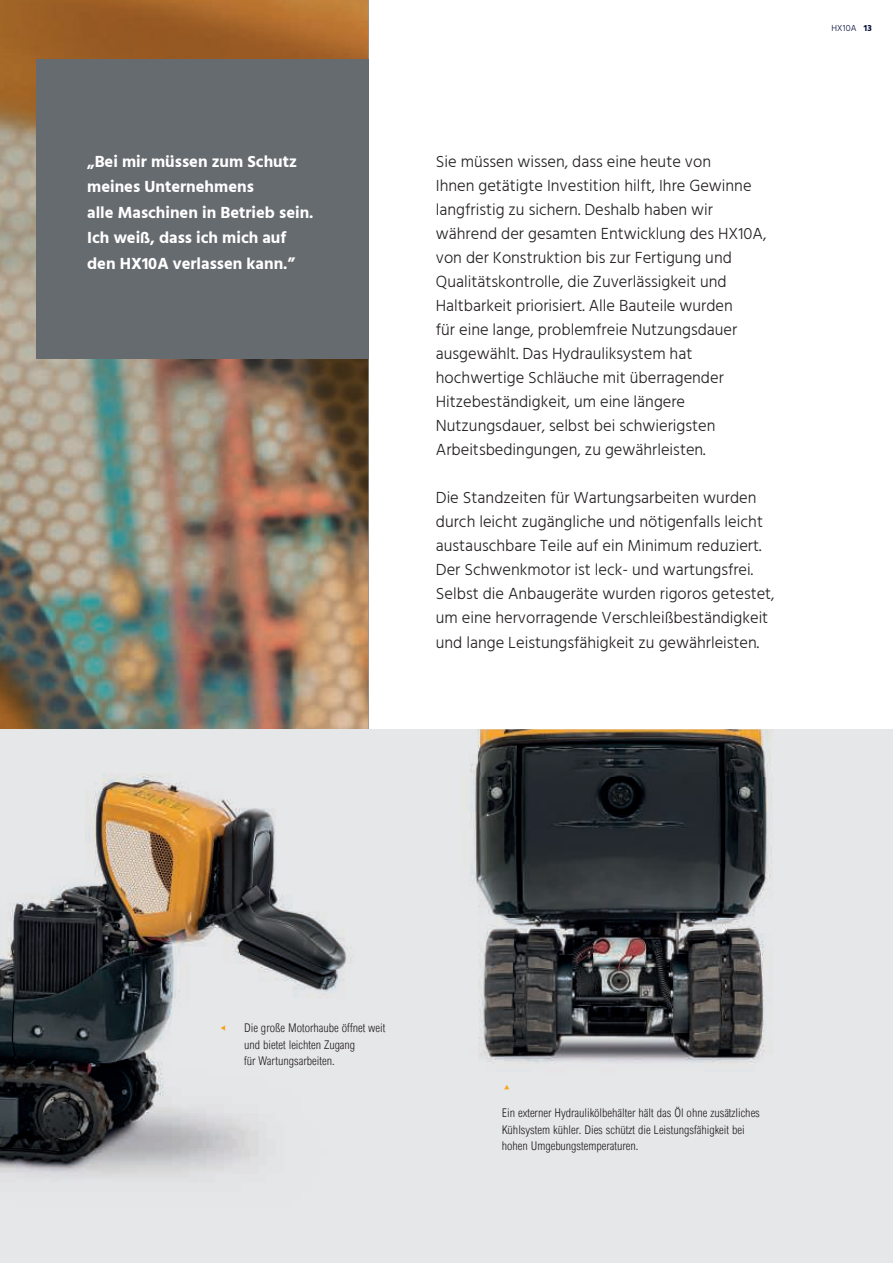
<style>
.page{position:relative;width:893px;height:1263px;background:#fff}
.page>*{position:absolute;margin:0;border:0;box-sizing:border-box;transform-origin:0 0}
.t1{font:300 16.5px/24px "Hind";color:#231f20}
.t2{font:700 16.5px/25.5px "Hind";color:#fff}
.t3{font:300 condensed 12px/16.5px "Arial";color:#231f20}
.t4{font:300 9px "Hind";letter-spacing:.02em;color:#000c3a}
.s1{font-weight:700}
</style>
<div class="page">
<img style="left:0;top:0;width:368px;height:729px">
<div style="left:36px;top:60px;width:332px;height:299px;background:#666b70"></div>
<div style="left:0;top:729px;width:893px;height:534px;background:#e6e7e9"></div>
<img style="left:0;top:773px;width:352px;height:288px">
<img style="left:0;top:1061px;width:258px;height:116px">
<img style="left:470px;top:729px;width:301px;height:48px">
<img style="left:471px;top:777px;width:301px;height:313px">
<svg style="left:504px;top:1085px;width:5px;height:4px"></svg>
<svg style="left:221px;top:1025px;width:4px;height:6px"></svg>
<p class="t2" style="left:87px;top:148px;width:228px">„Bei mir müssen zum Schutz meines Unternehmens<br>alle Maschinen in Betrieb sein.<br>Ich weiß, dass ich mich auf den HX10A verlassen kann.”</p>
<p class="t1" style="left:436px;top:151px;width:332px">Sie müssen wissen, dass eine heute von<br>Ihnen getätigte Investition hilft, Ihre Gewinne langfristig zu sichern. Deshalb haben wir während der gesamten Entwicklung des HX10A, von der Konstruktion bis zur Fertigung und Qualitätskontrolle, die Zuverlässigkeit und Haltbarkeit priorisiert. Alle Bauteile wurden<br>für eine lange, problemfreie Nutzungsdauer ausgewählt. Das Hydrauliksystem hat hochwertige Schläuche mit überragender Hitzebeständigkeit, um eine längere Nutzungsdauer, selbst bei schwierigsten Arbeitsbedingungen, zu gewährleisten.</p>
<p class="t1" style="left:436px;top:487px;width:340px">Die Standzeiten für Wartungsarbeiten wurden durch leicht zugängliche und nötigenfalls leicht austauschbare Teile auf ein Minimum reduziert.<br>Der Schwenkmotor ist leck- und wartungsfrei.<br>Selbst die Anbaugeräte wurden rigoros getestet, um eine hervorragende Verschleißbeständigkeit und lange Leistungsfähigkeit zu gewährleisten.</p>
<p class="t4" style="left:831px;top:22px;width:42px">HX10A <span class="s1">13</span></p>
<p class="t3" style="left:244px;top:1020px;width:143px">Die große Motorhaube öffnet weit und bietet leichten Zugang<br>für Wartungsarbeiten.</p>
<p class="t3" style="left:502px;top:1105px;width:260px">Ein externer Hydraulikölbehälter hält das Öl ohne zusätzliches<br>Kühlsystem kühler. Dies schützt die Leistungsfähigkeit bei hohen Umgebungstemperaturen.</p>
</div>
